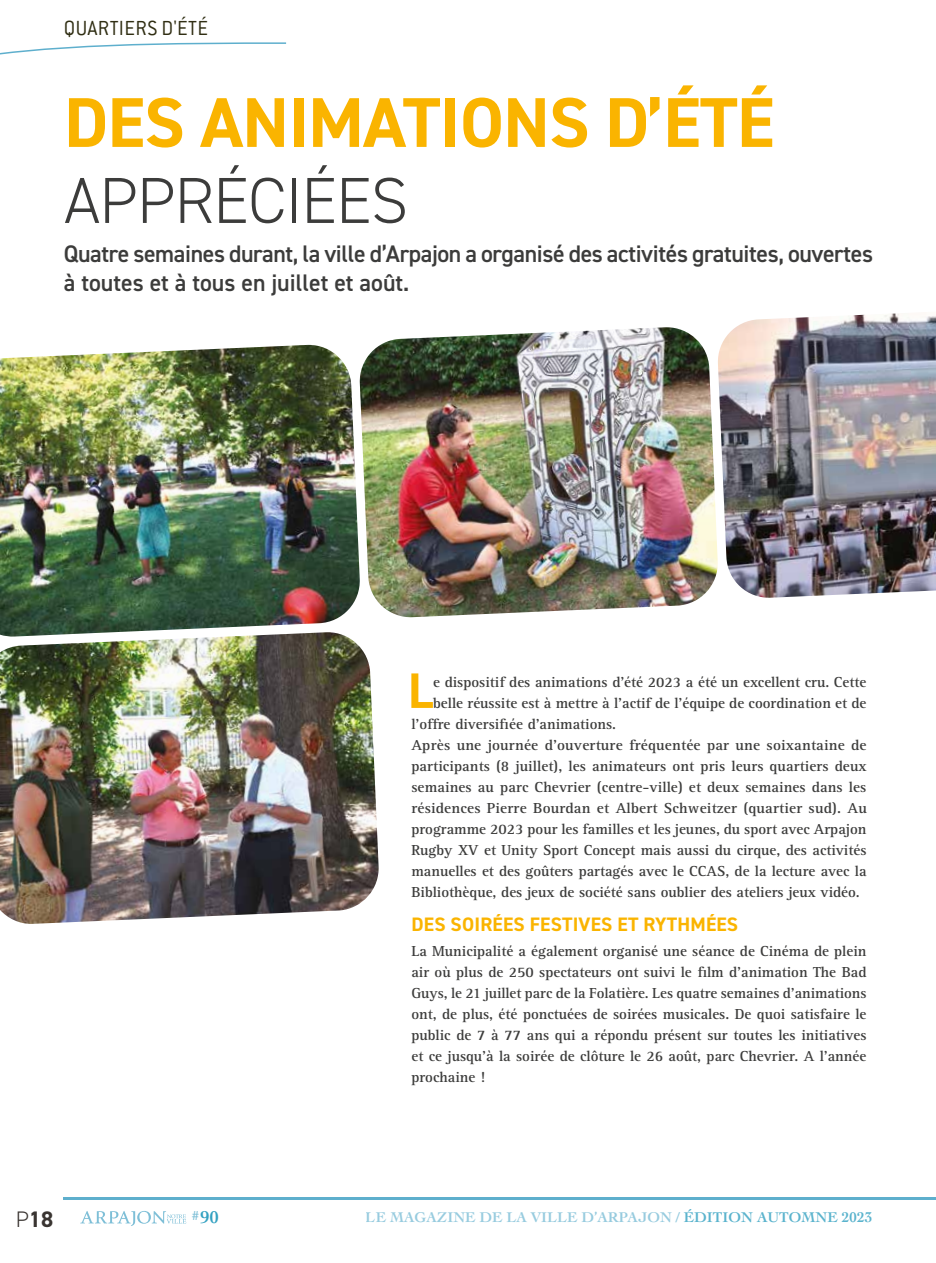
<style>
.page{position:relative;width:936px;height:1263px;background:#fff}
.page>*{position:absolute;margin:0;border:0;box-sizing:border-box;transform-origin:0 0}
.t1{font:700 70.65px "DIN2014";letter-spacing:-.01em;color:#fab400}
.t2{font:300 65.1px "DIN2014";letter-spacing:-.01em;color:#3c3c3b}
.t3{font:700 49.95px "DIN2014";color:#fab400}
.t4{font:600 24px/28.5px "DIN2014";letter-spacing:-.015em;color:#3c3c3b}
.t5{font:300 22.5px "Conduit ITC";letter-spacing:.015em;color:#302e13}
.t6{font:700 22.5px "DIN2014";color:#393431}
.t7{font:700 19.5px "DIN2014";letter-spacing:.01em;color:#fab400}
.t8{font:700 18px "Cochin LT";color:#008ab2}
.t9{font:700 15px/21px "Rotis Serif Std";color:#3c3c3b;text-align:justify}
.t10{font:700 14.85px "Cochin LT";color:#5eafcd}
.s1{font-weight:300}
.s2{color:#008ab2}
</style>
<div class="page">
<hr style="left:64px;top:1197px;width:871px;height:2px;background:#5eafcd">
<svg style="left:80px;top:1211px;width:106px;height:15px"></svg>
<svg style="left:0;top:42px;width:287px;height:13px"></svg>
<img style="left:0;top:345px;width:359px;height:287px">
<img style="left:0;top:632px;width:379px;height:292px">
<img style="left:359px;top:327px;width:357px;height:291px">
<img style="left:716px;top:313px;width:219px;height:285px">
<h3 class="t5" style="left:64px;top:16px;width:146px">QUARTIERS D'ÉTÉ</h3>
<h1 class="t1" style="left:64px;top:76px;width:711px">DES ANIMATIONS D’ÉTÉ</h1>
<h2 class="t2" style="left:64px;top:161px;width:345px">APPRÉCIÉES</h2>
<h3 class="t4" style="left:64px;top:239px;width:810px">Quatre semaines durant, la ville d’Arpajon a organisé des activités gratuites, ouvertes à toutes et à tous en juillet et août.</h3>
<h3 class="t3" style="left:408px;top:657px;width:27px">L</h3>
<p class="t9" style="left:433px;top:672px;width:435px">e dispositif des animations d’été 2023 a été un excellent cru. Cette</p>
<p class="t9" style="left:433px;top:693px;width:435px">belle réussite est à mettre à l’actif de l’équipe de coordination et de</p>
<p class="t9" style="left:411px;top:714px;width:206px">l’offre diversifiée d’animations.</p>
<p class="t9" style="left:411px;top:735px;width:457px">Après une journée d’ouverture fréquentée par une soixantaine de</p>
<p class="t9" style="left:411px;top:756px;width:457px">participants (8 juillet), les animateurs ont pris leurs quartiers deux</p>
<p class="t9" style="left:411px;top:777px;width:456px">semaines au parc Chevrier (centre-ville) et deux semaines dans les</p>
<p class="t9" style="left:411px;top:798px;width:457px">résidences Pierre Bourdan et Albert Schweitzer (quartier sud). Au</p>
<p class="t9" style="left:411px;top:819px;width:456px">programme 2023 pour les familles et les jeunes, du sport avec Arpajon</p>
<p class="t9" style="left:411px;top:840px;width:456px">Rugby XV et Unity Sport Concept mais aussi du cirque, des activités</p>
<p class="t9" style="left:411px;top:861px;width:456px">manuelles et des goûters partagés avec le CCAS, de la lecture avec la</p>
<p class="t9" style="left:411px;top:882px;width:450px">Bibliothèque, des jeux de société sans oublier des ateliers jeux vidéo.</p>
<h3 class="t7" style="left:411px;top:911px;width:328px">DES SOIRÉES FESTIVES ET RYTHMÉES</h3>
<p class="t9" style="left:411px;top:941px;width:456px">La Municipalité a également organisé une séance de Cinéma de plein air où plus de 250 spectateurs ont suivi le film d’animation The Bad Guys, le 21 juillet parc de la Folatière. Les quatre semaines d’animations ont, de plus, été ponctuées de soirées musicales. De quoi satisfaire le public de 7 à 77 ans qui a répondu présent sur toutes les initiatives et ce jusqu’à la soirée de clôture le 26 août, parc Chevrier. A l’année prochaine !</p>
<h3 class="t6" style="left:16px;top:1204px;width:39px"><span class="s1">P</span>18</h3>
<p class="t8" style="left:192px;top:1206px;width:29px"><sup>#</sup>90</p>
<p class="t10" style="left:366px;top:1208px;width:508px">LE MAGAZINE DE LA VILLE D’ARPAJON / <span class="s2">ÉDITION AUTOMNE 2023</span></p>
</div>
